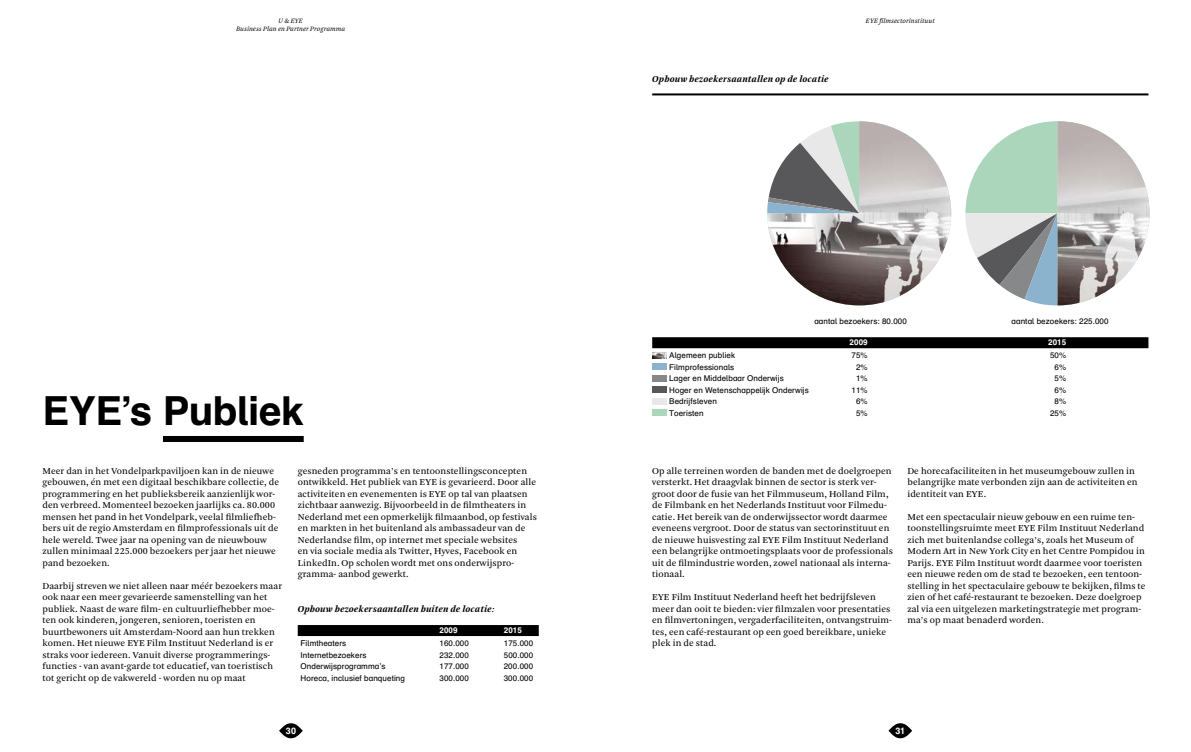
<style>
.page{position:relative;width:1191px;height:752px;background:#fff}
.page>*{position:absolute;margin:0;border:0;box-sizing:border-box;transform-origin:0 0}
.t1{font:700 40px "Schulbuch Nord";letter-spacing:-.01em;color:#000}
.t2{font:9.5px/11.5px "Arnhem Blond";letter-spacing:.01em;color:#000}
.t3{font:italic 700 9.5px "Arnhem";letter-spacing:.01em;color:#000}
.t4{font:700 9px "Schulbuch Nord";color:#fff}
.t5{font:8px "Schulbuch Nord";letter-spacing:.01em;color:#000}
.t6{font:700 8px "Schulbuch Nord";letter-spacing:.01em;color:#fff}
.t7{font:italic 7px/8.5px "Arnhem Blond";letter-spacing:.005em;color:#000;text-align:center}
</style>
<div class="page">
<div style="left:298px;top:624px;width:241px;height:11px;background:#000"></div>
<div style="left:163px;top:436px;width:141px;height:6px;background:#000"></div>
<svg style="left:965px;top:121px;width:92px;height:184px"></svg>
<img style="left:1057px;top:121px;width:92px;height:184px">
<img style="left:767px;top:121px;width:184px;height:184px">
<div style="left:652px;top:337px;width:496px;height:11px;background:#000"></div>
<img style="left:652px;top:352px;width:14px;height:6px">
<div style="left:652px;top:363px;width:14px;height:7px;background:#8bb3ce"></div>
<div style="left:652px;top:375px;width:14px;height:6px;background:#87888a"></div>
<div style="left:652px;top:386px;width:14px;height:7px;background:#58585a"></div>
<div style="left:652px;top:398px;width:14px;height:6px;background:#e8e8e9"></div>
<div style="left:652px;top:409px;width:14px;height:7px;background:#abd6bc"></div>
<hr style="left:652px;top:93px;width:496px;height:2px;background:#000">
<svg style="left:279px;top:723px;width:24px;height:14px"></svg>
<svg style="left:888px;top:723px;width:24px;height:14px"></svg>
<p class="t7" style="left:236px;top:17px;width:111px">U &amp; EYE<br>Business Plan en Partner Programma</p>
<p class="t7" style="left:866px;top:17px;width:70px">EYE filmsectorinstituut</p>
<p class="t3" style="left:652px;top:74px;width:178px">Opbouw bezoekersaantallen op de locatie</p>
<p class="t5" style="left:814px;top:316px;width:94px">aantal bezoekers: 80.000</p>
<p class="t5" style="left:1011px;top:316px;width:99px">aantal bezoekers: 225.000</p>
<p class="t6" style="left:849px;top:337px;width:20px">2009</p>
<p class="t6" style="left:1048px;top:337px;width:20px">2015</p>
<h1 class="t1" style="left:43px;top:385px;width:263px">EYE’s Publiek</h1>
<p class="t5" style="left:669px;top:350px;width:67px">Algemeen publiek</p>
<p class="t5" style="left:851px;top:350px;width:18px">75%</p>
<p class="t5" style="left:1050px;top:350px;width:18px">50%</p>
<p class="t5" style="left:669px;top:362px;width:67px">Filmprofessionals</p>
<p class="t5" style="left:856px;top:362px;width:13px">2%</p>
<p class="t5" style="left:1054px;top:362px;width:13px">6%</p>
<p class="t5" style="left:669px;top:373px;width:116px">Lager en Middelbaar Onderwijs</p>
<p class="t5" style="left:856px;top:373px;width:13px">1%</p>
<p class="t5" style="left:1054px;top:373px;width:13px">5%</p>
<p class="t5" style="left:669px;top:385px;width:141px">Hoger en Wetenschappelijk Onderwijs</p>
<p class="t5" style="left:851px;top:385px;width:18px">11%</p>
<p class="t5" style="left:1054px;top:385px;width:13px">6%</p>
<p class="t5" style="left:669px;top:396px;width:49px">Bedrijfsleven</p>
<p class="t5" style="left:856px;top:396px;width:13px">6%</p>
<p class="t5" style="left:1054px;top:396px;width:13px">8%</p>
<p class="t5" style="left:669px;top:408px;width:36px">Toeristen</p>
<p class="t5" style="left:856px;top:408px;width:13px">5%</p>
<p class="t5" style="left:1050px;top:408px;width:18px">25%</p>
<p class="t2" style="left:43px;top:464px;width:238px">Meer dan in het Vondelparkpaviljoen kan in de nieuwe gebouwen, én met een digitaal beschikbare collectie, de programmering en het publieksbereik aanzienlijk wor&shy;den verbreed. Momenteel bezoeken jaarlijks ca. 80.000 mensen het pand in het Vondelpark, veelal filmliefheb&shy;bers uit de regio Amsterdam en filmprofessionals uit de hele wereld. Twee jaar na opening van de nieuwbouw zullen minimaal 225.000 bezoekers per jaar het nieuwe pand bezoeken.</p>
<p class="t2" style="left:43px;top:579px;width:241px">Daarbij streven we niet alleen naar méér bezoekers maar ook naar een meer gevarieerde samenstelling van het publiek. Naast de ware film- en cultuurliefhebber moe&shy;ten ook kinderen, jongeren, senioren, toeristen en buurtbewoners uit Amsterdam-Noord aan hun trekken komen. Het nieuwe EYE Film Instituut Nederland is er straks voor iedereen. Vanuit diverse programmerings&shy;functies - van avant-garde tot educatief, van toeristisch tot gericht op de vakwereld - worden nu op maat</p>
<p class="t2" style="left:298px;top:464px;width:241px">gesneden programma’s en tentoonstellingsconcepten ontwikkeld. Het publiek van EYE is gevarieerd. Door alle activiteiten en evenementen is EYE op tal van plaatsen zichtbaar aanwezig. Bijvoorbeeld in de filmtheaters in Nederland met een opmerkelijk filmaanbod, op festivals en markten in het buitenland als ambassadeur van de Nederlandse film, op internet met speciale websites<br>en via sociale media als Twitter, Hyves, Facebook en LinkedIn. Op scholen wordt met ons onderwijspro&shy;gramma- aanbod gewerkt.</p>
<p class="t3" style="left:298px;top:603px;width:198px">Opbouw bezoekersaantallen buiten de locatie:</p>
<p class="t6" style="left:439px;top:624px;width:20px">2009</p>
<p class="t6" style="left:504px;top:624px;width:20px">2015</p>
<p class="t5" style="left:300px;top:638px;width:47px">Filmtheaters</p>
<p class="t5" style="left:439px;top:638px;width:31px">160.000</p>
<p class="t5" style="left:504px;top:638px;width:31px">175.000</p>
<p class="t5" style="left:300px;top:649px;width:67px">Internetbezoekers</p>
<p class="t5" style="left:439px;top:649px;width:31px">232.000</p>
<p class="t5" style="left:504px;top:649px;width:31px">500.000</p>
<p class="t5" style="left:300px;top:661px;width:86px">Onderwijsprogramma’s</p>
<p class="t5" style="left:439px;top:661px;width:31px">177.000</p>
<p class="t5" style="left:504px;top:661px;width:31px">200.000</p>
<p class="t5" style="left:300px;top:672px;width:106px">Horeca, inclusief banqueting</p>
<p class="t5" style="left:439px;top:672px;width:31px">300.000</p>
<p class="t5" style="left:504px;top:672px;width:31px">300.000</p>
<p class="t2" style="left:652px;top:464px;width:242px">Op alle terreinen worden de banden met de doelgroepen versterkt. Het draagvlak binnen de sector is sterk ver&shy;groot door de fusie van het Filmmuseum, Holland Film, de Filmbank en het Nederlands Instituut voor Filmedu&shy;catie. Het bereik van de onderwijssector wordt daarmee eveneens vergroot. Door de status van sectorinstituut en de nieuwe huisvesting zal EYE Film Instituut Nederland een belangrijke ontmoetingsplaats voor de professionals uit de filmindustrie worden, zowel nationaal als interna&shy;tionaal.</p>
<p class="t2" style="left:652px;top:591px;width:241px">EYE Film Instituut Nederland heeft het bedrijfsleven meer dan ooit te bieden: vier filmzalen voor presentaties en filmvertoningen, vergaderfaciliteiten, ontvangstruim&shy;tes, een café-restaurant op een goed bereikbare, unieke plek in de stad.</p>
<p class="t2" style="left:907px;top:464px;width:232px">De horecafaciliteiten in het museumgebouw zullen in belangrijke mate verbonden zijn aan de activiteiten en identiteit van EYE.</p>
<p class="t2" style="left:907px;top:510px;width:240px">Met een spectaculair nieuw gebouw en een ruime ten&shy;toonstellingsruimte meet EYE Film Instituut Nederland zich met buitenlandse collega’s, zoals het Museum of Modern Art in New York City en het Centre Pompidou in Parijs. EYE Film Instituut wordt daarmee voor toeristen een nieuwe reden om de stad te bezoeken, een tentoon&shy;stelling in het spectaculaire gebouw te bekijken, films te zien of het café-restaurant te bezoeken. Deze doelgroep zal via een uitgelezen marketingstrategie met program&shy;ma’s op maat benaderd worden.</p>
<p class="t4" style="left:286px;top:724px;width:12px">30</p>
<p class="t4" style="left:895px;top:724px;width:11px">31</p>
</div>
